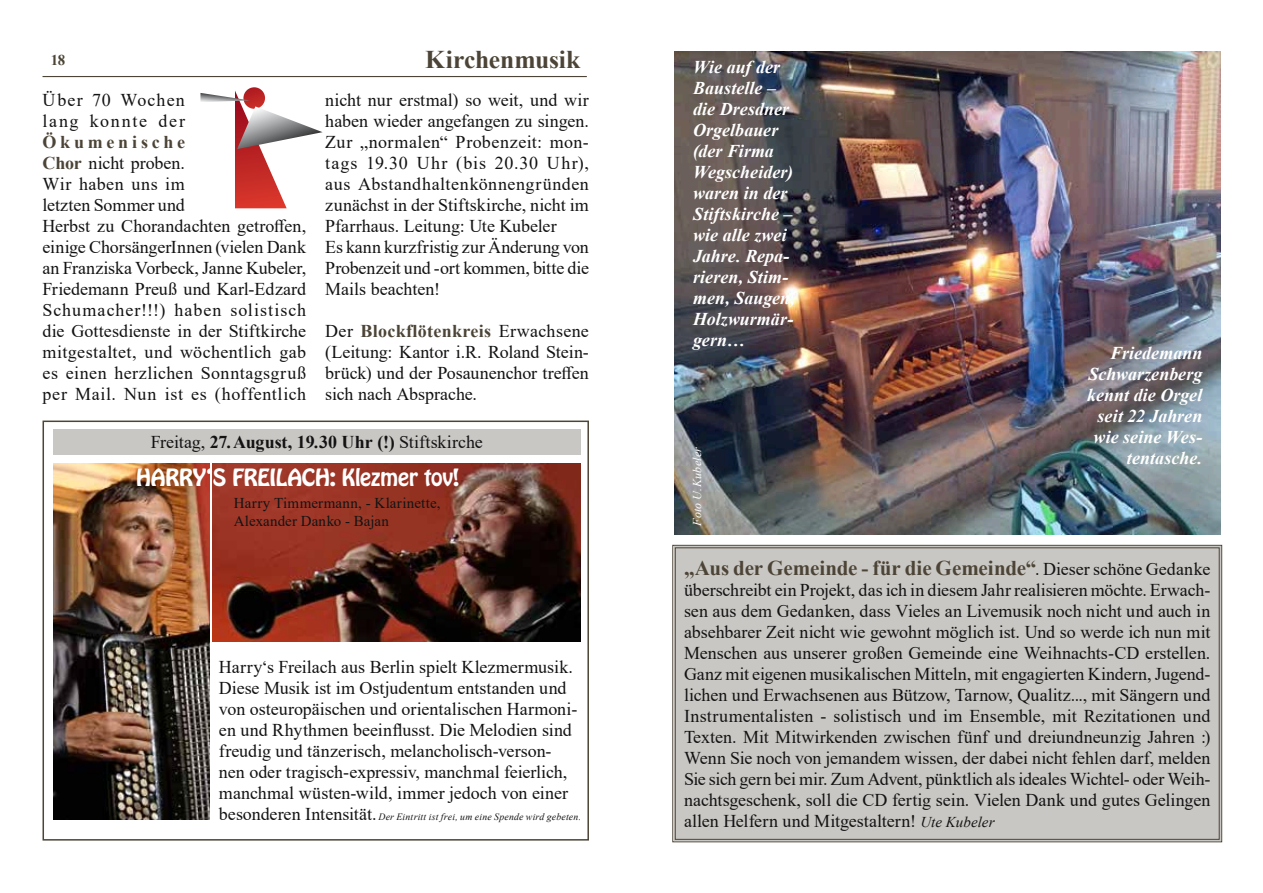
<style>
.page{position:relative;width:1263px;height:893px;background:#fff}
.page>*{position:absolute;margin:0;border:0;box-sizing:border-box;transform-origin:0 0}
.t1{font:700 25.5px "Times New Roman";letter-spacing:-.005em;color:#4c4436}
.t2{font:700 21px "Times New Roman";letter-spacing:-.005em;color:#4c4436}
.t3{font:21px "Hobo Std";letter-spacing:-.01em;color:#fff}
.t4{font:18px/21px "Times New Roman";letter-spacing:.005em;color:#141314}
.t5{font:italic 700 18px/21px "Times New Roman";color:#fff}
.t6{font:700 18px "Times New Roman";letter-spacing:-.005em;color:#141314}
.t7{font:18px/21px "Times New Roman";letter-spacing:.08em;color:#141314}
.t8{font:15px/18px "Times New Roman";letter-spacing:.01em;color:#141314}
.t9{font:700 15px "Times New Roman";color:#4c4436}
.t10{font:italic 12px "Times New Roman";letter-spacing:.015em;color:#fff}
.t11{font:italic 9.75px "Times New Roman";letter-spacing:.02em;color:#141314}
.s1{font-weight:700;color:#4c4436}
.s2{font-weight:400}
.s3{font-weight:400;font-size:18px;color:#141314}
.s4{font-style:italic;font-size:15px}
</style>
<div class="page">
<hr style="left:43px;top:76px;width:544px;height:1px;background:#4c4436">
<svg style="left:243px;top:87px;width:22px;height:22px"></svg>
<svg style="left:200px;top:91px;width:123px;height:117px"></svg>
<img style="left:53px;top:463px;width:157px;height:357px">
<img style="left:213px;top:463px;width:367px;height:179px">
<img style="left:674px;top:51px;width:546px;height:484px">
<div style="left:43px;top:421px;width:546px;height:420px;border:2px solid #4c4436"></div>
<div style="left:53px;top:429px;width:527px;height:26px;background:#c9c7c3"></div>
<div style="left:672px;top:545px;width:550px;height:297px;background:#c9c7c3"></div>
<div style="left:675px;top:548px;width:544px;height:292px;border:1px solid #4c4436"></div>
<p class="t9" style="left:51px;top:49px;width:16px">18</p>
<p class="t7" style="left:43px;top:89px;width:144px">Über 70 Wochen lang konnte der</p>
<p class="t4" style="left:43px;top:131px;width:265px"><span class="s1">Ökumenische<br>Chor</span> nicht proben.<br>Wir haben uns im<br>letzten Sommer und<br>Herbst zu Chorandachten getroffen, einige ChorsängerInnen (vielen Dank an Franziska Vorbeck, Janne Kubeler,<br>Friedemann Preuß und Karl-Edzard<br>Schumacher!!!) haben solistisch die Gottesdienste in der Stiftkirche mitgestaltet, und wöchentlich gab es einen herzlichen Sonntagsgruß per Mail. Nun ist es (hoffentlich</p>
<h1 class="t1" style="left:425px;top:41px;width:157px">Kirchenmusik</h1>
<p class="t4" style="left:325px;top:88px;width:265px">nicht nur erstmal) so weit, und wir haben wieder angefangen zu singen.<br>Zur „normalen“ Probenzeit: mon&shy;tags 19.30 Uhr (bis 20.30 Uhr), aus Abstandhaltenkönnengründen zunächst in der Stiftskirche, nicht im Pfarrhaus. Leitung: Ute Kubeler<br>Es kann kurzfristig zur Änderung von Probenzeit und -ort kommen, bitte die Mails beachten!</p>
<p class="t4" style="left:325px;top:319px;width:265px;text-align:justify">Der <span class="s1">Blockflötenkreis</span> Erwachsene (Leitung: Kantor i.R. Roland Stein&shy;brück) und der Posaunenchor treffen sich nach Absprache.</p>
<p class="t6" style="left:151px;top:429px;width:334px"><span class="s2">Freitag,</span> 27.August, 19.30 Uhr (!) <span class="s2">Stiftskirche</span></p>
<p class="t3" style="left:136px;top:463px;width:325px">HARRY‘S FREILACH: Klezmer tov!</p>
<p class="t8" style="left:234px;top:494px;width:208px">Harry Timmermann, - Klarinette,<br>Alexander Danko - Bajan</p>
<p class="t4" style="left:219px;top:655px;width:360px">Harry‘s Freilach aus Berlin spielt Klezmermusik.<br>Diese Musik ist im Ostjudentum entstanden und von osteuropäischen und orientalischen Harmoni&shy;en und Rhythmen beeinflusst. Die Melodien sind freudig und tänzerisch, melancholisch-verson&shy;nen oder tragisch-expressiv, manchmal feierlich, manchmal wüsten-wild, immer jedoch von einer besonderen Intensität.</p>
<p class="t11" style="left:378px;top:810px;width:204px">Der Eintritt ist frei, um eine Spende wird gebeten.</p>
<p class="t5" style="left:693px;top:56px;width:103px">Wie auf der<br>Baustelle – die Dresdner<br>Orgelbauer (der Firma<br>Wegscheider) waren in der<br>Stiftskirche – wie alle zwei<br>Jahre. Repa&shy;rieren, Stim&shy;men, Saugen,<br>Holzwurmär&shy;gern…</p>
<p class="t10" style="left:689px;top:526px;width:80px;rotate:-90deg">Foto U.Kubeler</p>
<p class="t5" style="left:1087px;top:342px;width:117px;text-align:right">Friedemann<br>Schwarzenberg kennt die Orgel seit 22 Jahren wie seine Wes&shy;tentasche.</p>
<p class="t2" style="left:684px;top:552px;width:528px">„Aus der Gemeinde - für die Gemeinde“<span class="s3">. Dieser schöne Gedanke</span></p>
<p class="t4" style="left:684px;top:578px;width:528px;text-align:justify">überschreibt ein Projekt, das ich in diesem Jahr realisieren möchte. Erwach&shy;sen aus dem Gedanken, dass Vieles an Livemusik noch nicht und auch in absehbarer Zeit nicht wie gewohnt möglich ist. Und so werde ich nun mit Menschen aus unserer großen Gemeinde eine Weihnachts-CD erstellen.<br>Ganz mit eigenen musikalischen Mitteln, mit engagierten Kindern, Jugend&shy;lichen und Erwachsenen aus Bützow, Tarnow, Qualitz..., mit Sängern und Instrumentalisten - solistisch und im Ensemble, mit Rezitationen und Texten. Mit Mitwirkenden zwischen fünf und dreiundneunzig Jahren :)<br>Wenn Sie noch von jemandem wissen, der dabei nicht fehlen darf, melden Sie sich gern bei mir. Zum Advent, pünktlich als ideales Wichtel- oder Weih&shy;nachtsgeschenk, soll die CD fertig sein. Vielen Dank und gutes Gelingen allen Helfern und Mitgestaltern! <span class="s4">Ute Kubeler</span></p>
</div>
